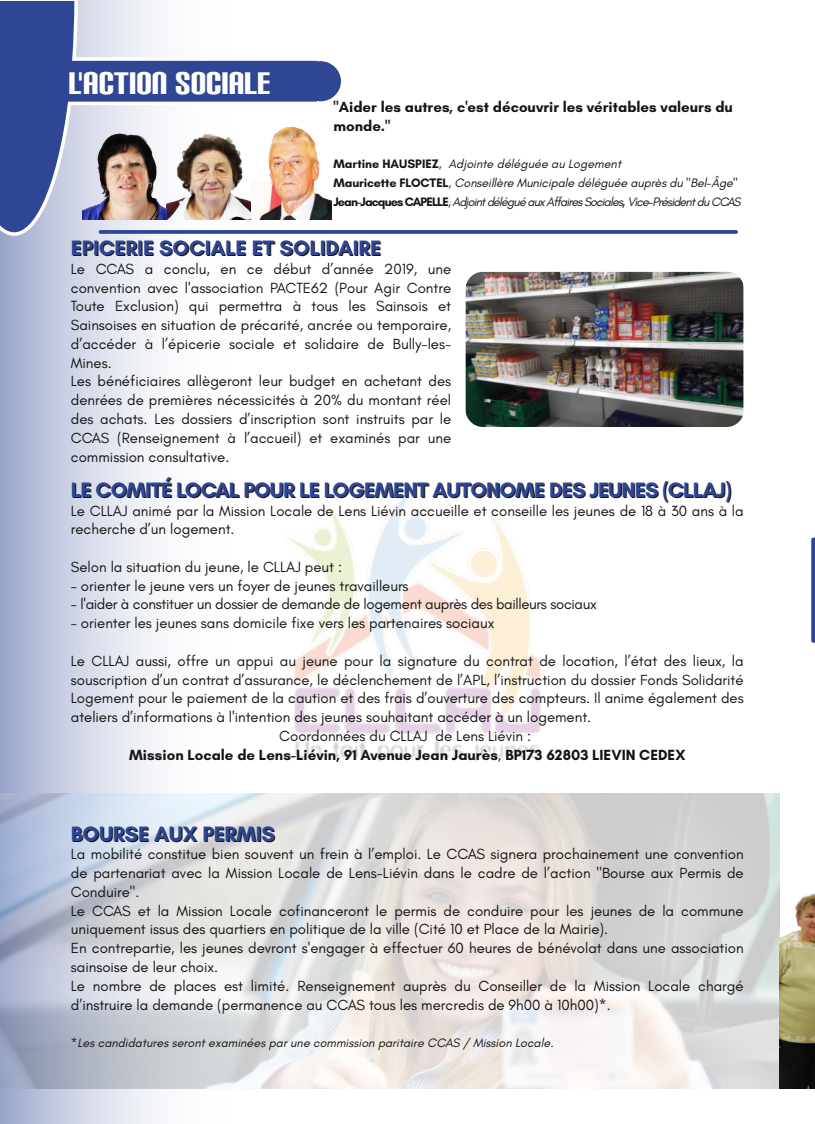
<style>
.page{position:relative;width:815px;height:1124px;background:#fff}
.page>*{position:absolute;margin:0;border:0;box-sizing:border-box;transform-origin:0 0}
.t1{font:37.5px "Carbon Block";color:#fff}
.t2{font:700 21.25px "Glacial Indifference";letter-spacing:-.03em;color:#171513}
.t3{font:700 21.25px "Glacial Indifference";color:#171513}
.t4{font:15px/18.8px "Glacial Indifference";letter-spacing:-.005em;color:#171513}
.t5{font:700 15px/18.8px "Glacial Indifference";color:#171513}
.t6{font:15px "Glacial Indifference";letter-spacing:-.025em;color:#171513}
.t7{font:italic 12.5px/18.8px "Glacial Indifference";letter-spacing:-.005em;color:#171513}
.s1{font-weight:700;font-style:normal}
.s2{font-style:normal;font-size:15px}
.s3{font-weight:400}
</style>
<div class="page">
<div style="left:0;top:1px;width:227px;height:1122px;background:linear-gradient(to right,#a8b2d2,#fff)"></div>
<svg style="left:0;top:0;width:341px;height:249px"></svg>
<svg style="left:811px;top:537px;width:4px;height:105px"></svg>
<img style="left:0;top:793px;width:780px;height:295px">
<img style="left:286px;top:486px;width:257px;height:276px">
<img style="left:250px;top:115px;width:82px;height:104px">
<svg style="left:101px;top:230px;width:635px;height:4px;background:#3b509a"></svg>
<img style="left:83px;top:113px;width:167px;height:106px">
<img style="left:780px;top:893px;width:35px;height:195px">
<img style="left:465px;top:272px;width:279px;height:155px;border-radius:18px">
<h1 class="t1" style="left:69px;top:65px;width:203px">L'aCTION SOCIALE</h1>
<p class="t5" style="left:333px;top:97px;width:401px">"Aider les autres, c'est découvrir les véritables valeurs du monde."</p>
<p class="t7" style="left:333px;top:154px;width:409px"><span class="s1">Martine HAUSPIEZ</span>, Adjointe déléguée au Logement<br><span class="s1">Mauricette FLOCTEL</span>, Conseillère Municipale déléguée auprès du "Bel-Âge"<br><span class="s1">Jean-Jacques CAPELLE</span>, Adjoint délégué aux Affaires Sociales<span class="s2">,</span> Vice-Président du CCAS</p>
<h2 class="t3" style="left:72px;top:236px;width:312px">EPICERIE SOCIALE ET SOLIDAIRE</h2>
<p class="t4" style="left:71px;top:259px;width:382px">Le CCAS a conclu, en ce début d’année 2019, une convention avec l'association PACTE62 (Pour Agir Contre Toute Exclusion) qui permettra à tous les Sainsois et Sainsoises en situation de précarité, ancrée ou temporaire, d’accéder à l’épicerie sociale et solidaire de Bully-les-Mines.<br>Les bénéficiaires allègeront leur budget en achetant des denrées de premières nécessicités à 20% du montant réel des achats. Les dossiers d’inscription sont instruits par le CCAS (Renseignement à l’accueil) et examinés par une commission consultative.</p>
<h2 class="t2" style="left:72px;top:477px;width:662px">LE COMITÉ LOCAL POUR LE LOGEMENT AUTONOME DES JEUNES (CLLAJ)</h2>
<p class="t4" style="left:71px;top:501px;width:674px">Le CLLAJ animé par la Mission Locale de Lens Liévin accueille et conseille les jeunes de 18 à 30 ans à la recherche d’un logement.</p>
<p class="t4" style="left:71px;top:557px;width:273px">Selon la situation du jeune, le CLLAJ peut :</p>
<p class="t4" style="left:71px;top:576px;width:339px">- orienter le jeune vers un foyer de jeunes travailleurs</p>
<p class="t6" style="left:71px;top:595px;width:528px">- l'aider à constituer un dossier de demande de logement auprès des bailleurs sociaux</p>
<p class="t4" style="left:71px;top:613px;width:425px">- orienter les jeunes sans domicile fixe vers les partenaires sociaux</p>
<p class="t4" style="left:71px;top:651px;width:674px">Le CLLAJ aussi, offre un appui au jeune pour la signature du contrat de location, l’état des lieux, la</p>
<p class="t4" style="left:71px;top:669px;width:674px">souscription d’un contrat d’assurance, le déclenchement de l’APL, l’instruction du dossier Fonds Solidarité</p>
<p class="t4" style="left:71px;top:688px;width:674px">Logement pour le paiement de la caution et des frais d’ouverture des compteurs. Il anime également des</p>
<p class="t4" style="left:71px;top:707px;width:522px">ateliers d’informations à l'intention des jeunes souhaitant accéder à un logement.</p>
<p class="t4" style="left:279px;top:726px;width:254px">Coordonnées du CLLAJ de Lens Liévin :</p>
<p class="t5" style="left:129px;top:744px;width:558px">Mission Locale de Lens-Liévin, 91 Avenue Jean Jaurès<span class="s3">,</span> BP173 62803 LIEVIN CEDEX</p>
<h2 class="t3" style="left:72px;top:821px;width:206px">BOURSE AUX PERMIS</h2>
<p class="t4" style="left:71px;top:844px;width:674px">La mobilité constitue bien souvent un frein à l’emploi. Le CCAS signera prochainement une convention de partenariat avec la Mission Locale de Lens-Liévin dans le cadre de l’action "Bourse aux Permis de Conduire".<br>Le CCAS et la Mission Locale cofinanceront le permis de conduire pour les jeunes de la commune uniquement issus des quartiers en politique de la ville (Cité 10 et Place de la Mairie).<br>En contrepartie, les jeunes devront s'engager à effectuer 60 heures de bénévolat dans une association sainsoise de leur choix.<br>Le nombre de places est limité. Renseignement auprès du Conseiller de la Mission Locale chargé d’instruire la demande (permanence au CCAS tous les mercredis de 9h00 à 10h00)*.</p>
<p class="t7" style="left:71px;top:1033px;width:484px">*Les candidatures seront examinées par une commission paritaire CCAS / Mission Locale.</p>
</div>
